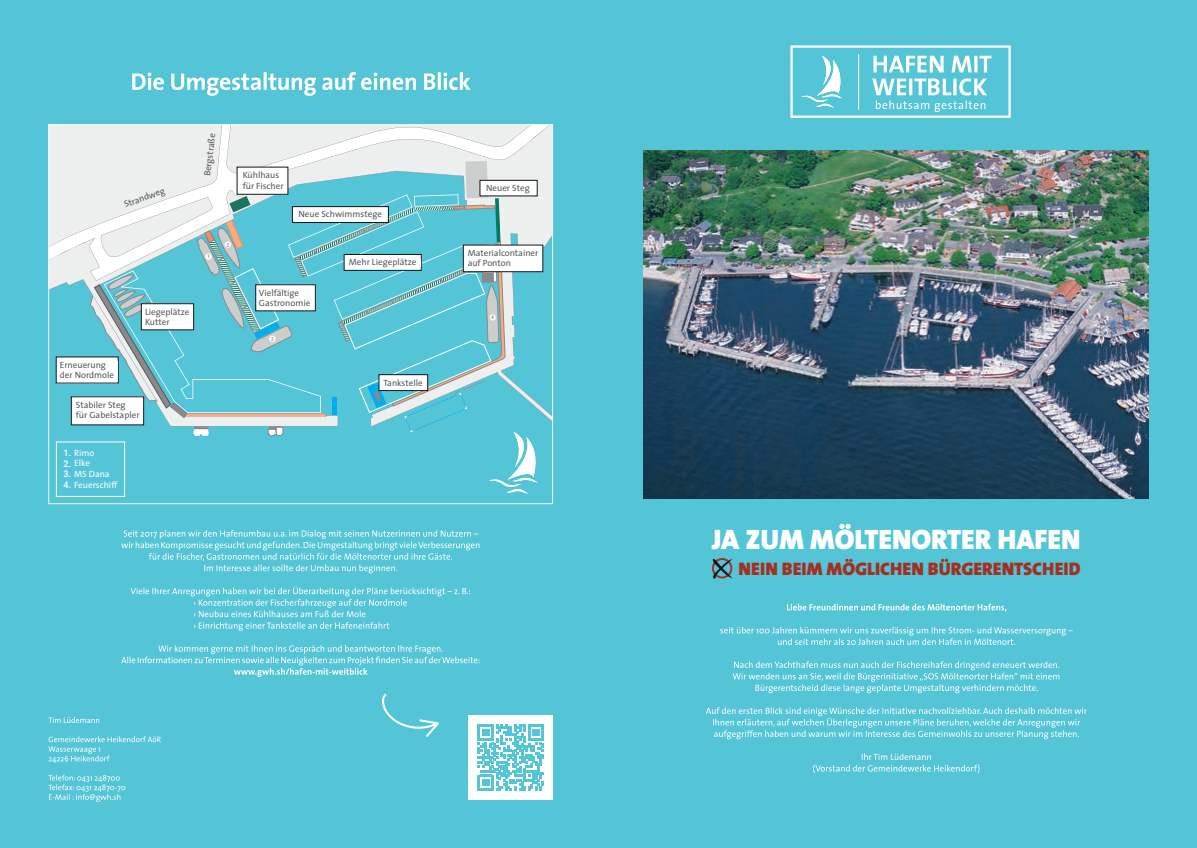
<style>
.page{position:relative;width:1197px;height:848px;background:#fff}
.page>*{position:absolute;margin:0;border:0;box-sizing:border-box;transform-origin:0 0}
.t1{font:900 28.2px "The Sans";color:#fff}
.t2{font:900 18.2px "The Sans";color:#a43023}
.t3{font:9.1px/10.6px "The Sans Plain";color:#57595b}
.t4{font:9.1px "The Sans Plain";color:#fff}
.t5{font:500 5.3px "Roboto";color:#888a8b}
.s1{font-family:"Roboto";font-weight:500}
</style>
<div class="page">
<div style="left:0;top:0;width:1196px;height:848px;background:#53c5d7"></div>
<img style="left:643px;top:150px;width:505px;height:348px">
<svg style="left:50px;top:126px;width:501px;height:155px;background:#ecefef"></svg>
<svg style="left:90px;top:161px;width:447px;height:332px"></svg>
<div style="left:225px;top:241px;width:6px;height:7px;background:#fff;border-radius:50%"></div>
<div style="left:379px;top:374px;width:48px;height:16px;background:#fff"></div>
<div style="left:379px;top:374px;width:49px;height:16px;border:1px solid #121617"></div>
<div style="left:344px;top:254px;width:77px;height:16px;background:#fff"></div>
<div style="left:344px;top:254px;width:77px;height:16px;border:1px solid #121617"></div>
<div style="left:349px;top:259px;width:71px;height:8px;background:#fff"></div>
<div style="left:292px;top:207px;width:96px;height:15px;background:#fff"></div>
<div style="left:292px;top:206px;width:96px;height:16px;border:1px solid #121617"></div>
<div style="left:480px;top:180px;width:57px;height:16px;background:#fff"></div>
<div style="left:480px;top:180px;width:57px;height:16px;border:1px solid #121617"></div>
<div style="left:463px;top:245px;width:79px;height:27px;background:#fff"></div>
<div style="left:463px;top:245px;width:80px;height:27px;border:1px solid #121617"></div>
<div style="left:71px;top:397px;width:73px;height:28px;background:#fff"></div>
<div style="left:237px;top:167px;width:51px;height:27px;background:#fff"></div>
<div style="left:256px;top:285px;width:59px;height:26px;background:#fff"></div>
<div style="left:56px;top:357px;width:62px;height:26px;background:#fff"></div>
<div style="left:141px;top:304px;width:52px;height:26px;background:#fff"></div>
<div style="left:141px;top:303px;width:53px;height:27px;border:1px solid #121617"></div>
<div style="left:145px;top:308px;width:48px;height:17px;background:#fff"></div>
<div style="left:56px;top:442px;width:69px;height:54px;border:1px solid #fff"></div>
<div style="left:489px;top:314px;width:7px;height:6px;background:#fff;border-radius:50%"></div>
<svg style="left:813px;top:753px;width:166px;height:20px"></svg>
<svg style="left:706px;top:707px;width:380px;height:32px"></svg>
<svg style="left:732px;top:661px;width:327px;height:32px"></svg>
<svg style="left:720px;top:626px;width:352px;height:19px"></svg>
<svg style="left:787px;top:603px;width:219px;height:9px"></svg>
<svg style="left:790px;top:45px;width:221px;height:73px"></svg>
<svg style="left:712px;top:558px;width:20px;height:21px"></svg>
<svg style="left:48px;top:774px;width:77px;height:27px"></svg>
<svg style="left:48px;top:736px;width:113px;height:27px"></svg>
<svg style="left:48px;top:717px;width:51px;height:6px"></svg>
<svg style="left:121px;top:645px;width:358px;height:32px"></svg>
<svg style="left:130px;top:586px;width:340px;height:45px"></svg>
<svg style="left:121px;top:530px;width:358px;height:43px"></svg>
<svg style="left:132px;top:72px;width:338px;height:24px"></svg>
<div style="left:468px;top:715px;width:85px;height:84px;background:#fff"></div>
<svg style="left:478px;top:724px;width:66px;height:66px"></svg>
<svg style="left:382px;top:694px;width:57px;height:43px"></svg>
<p class="t3" style="left:122px;top:199px;width:44px;rotate:-20deg">Strandweg</p>
<p class="t3" style="left:202px;top:175px;width:44px;rotate:-83deg">Bergstraße</p>
<p class="t3" style="left:243px;top:169px;width:42px">Kühlhaus für Fischer</p>
<p class="t5" style="left:207px;top:253px;width:5px">1</p>
<p class="t5" style="left:226px;top:241px;width:5px">2</p>
<p class="t3" style="left:298px;top:208px;width:85px">Neue Schwimmstege</p>
<p class="t3" style="left:349px;top:257px;width:69px">Mehr Liegeplätze</p>
<p class="t3" style="left:486px;top:182px;width:45px">Neuer Steg</p>
<p class="t3" style="left:467px;top:247px;width:72px">Materialcontainer auf Ponton</p>
<p class="t3" style="left:259px;top:287px;width:53px">Vielfältige<br>Gastronomie</p>
<p class="t3" style="left:145px;top:306px;width:46px">Liegeplätze<br>Kutter</p>
<p class="t5" style="left:491px;top:313px;width:5px">4</p>
<p class="t3" style="left:60px;top:359px;width:56px">Erneuerung der Nordmole</p>
<p class="t3" style="left:76px;top:399px;width:65px">Stabiler Steg<br>für Gabelstapler</p>
<p class="t4" style="left:64px;top:445px;width:33px"><span class="s1">1.</span> Rimo</p>
<p class="t4" style="left:64px;top:455px;width:28px"><span class="s1">2.</span> Elke</p>
<p class="t4" style="left:64px;top:466px;width:48px"><span class="s1">3.</span> MS Dana</p>
<p class="t4" style="left:64px;top:477px;width:55px"><span class="s1">4.</span> Feuerschiff</p>
<p class="t5" style="left:271px;top:335px;width:5px">3</p>
<p class="t3" style="left:383px;top:377px;width:41px">Tankstelle</p>
<h1 class="t1" style="left:711px;top:516px;width:370px">JA ZUM MÖLTENORTER HAFEN</h1>
<h2 class="t2" style="left:738px;top:553px;width:344px">NEIN BEIM MÖGLICHEN BÜRGERENTSCHEID</h2>
</div>
